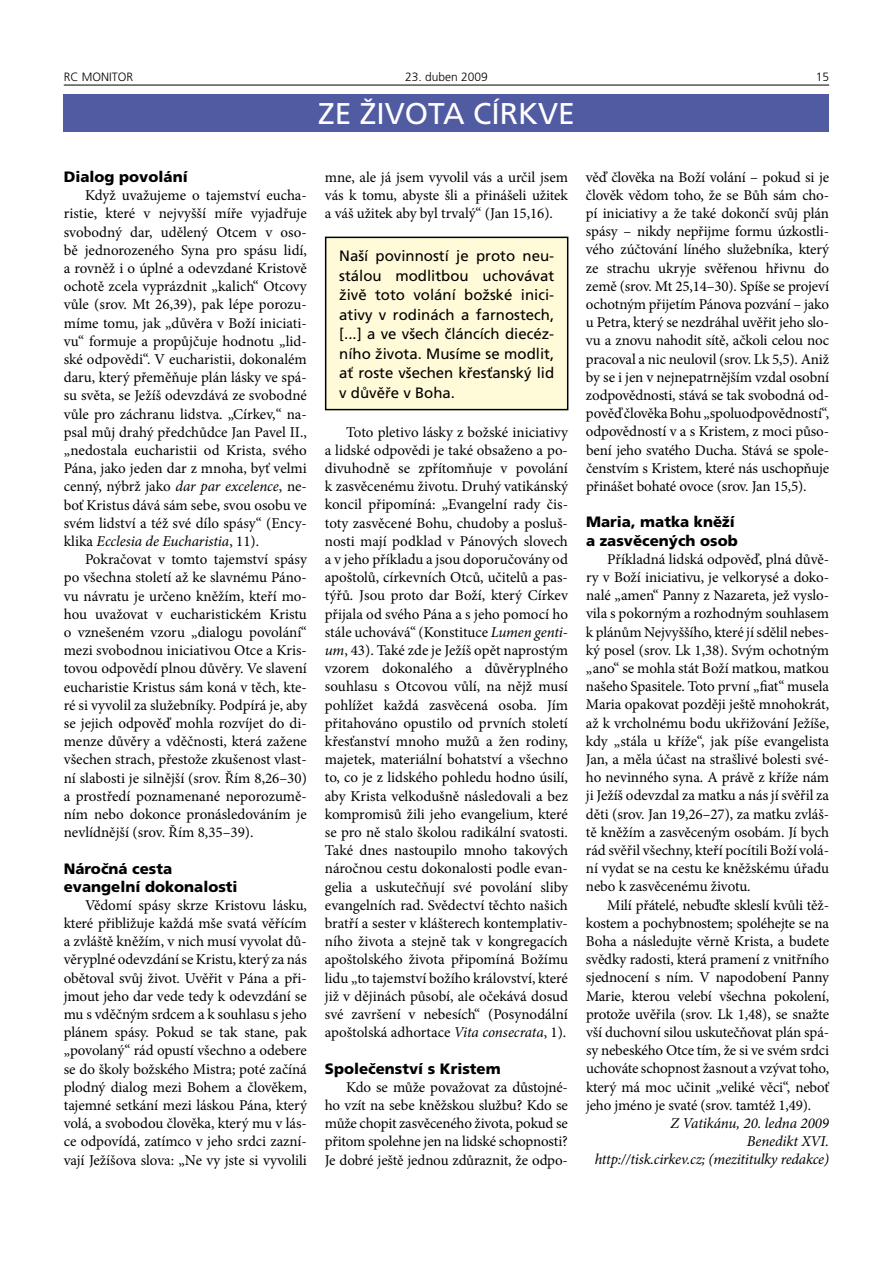
<style>
.page{position:relative;width:893px;height:1263px;background:#fff}
.page>*{position:absolute;margin:0;border:0;box-sizing:border-box;transform-origin:0 0}
.t1{font:30px "Frutiger CE";color:#fff}
.t2{font:15px/18.1px "Minion Pro";letter-spacing:-.005em;color:#000;text-align:justify}
.t3{font:15px/19.5px "Frutiger CE";color:#000;text-align:justify}
.t4{font:900 15px/18.1px "Frutiger CE";color:#000}
.t5{font:italic 15px/18.1px "Minion Pro";letter-spacing:-.015em;color:#000;text-align:right}
.t6{font:300 12px "Frutiger CE";color:#000}
.s1{font-style:italic}
</style>
<div class="page">
<hr style="left:64px;top:85px;width:765px;height:1px;background:#000">
<div style="left:64px;top:94px;width:765px;height:37px;background:#515ba1"></div>
<div style="left:326px;top:237px;width:242px;height:173px;background:#fffbd9"></div>
<div style="left:325px;top:237px;width:243px;height:173px;border:2px solid #000"></div>
<p class="t6" style="left:64px;top:70px;width:71px">RC MONITOR</p>
<p class="t6" style="left:405px;top:70px;width:84px">23. duben 2009</p>
<p class="t6" style="left:816px;top:70px;width:15px">15</p>
<h1 class="t1" style="left:318px;top:97px;width:258px">ZE ŽIVOTA CÍRKVE</h1>
<p class="t4" style="left:64px;top:168px;width:125px">Dialog povolání</p>
<p class="t2" style="left:64px;top:186px;width:245px;text-indent:21px">Když uvažujeme o tajemství eucha&shy;ristie, které v nejvyšší míře vyjadřuje svobodný dar, udělený Otcem v oso&shy;bě jednorozeného Syna pro spásu lidí, a rovněž i o úplné a odevzdané Kristově ochotě zcela vyprázdnit „kalich“ Otcovy vůle (srov. Mt 26,39), pak lépe porozu&shy;míme tomu, jak „důvěra v Boží iniciati&shy;vu“ formuje a propůjčuje hodnotu „lid&shy;ské odpovědi“. V eucharistii, dokonalém daru, který přeměňuje plán lásky ve spá&shy;su světa, se Ježíš odevzdává ze svobodné vůle pro záchranu lidstva. „Církev,“ na&shy;psal můj drahý předchůdce Jan Pavel II., „nedostala eucharistii od Krista, svého Pána, jako jeden dar z mnoha, byť velmi cenný, nýbrž jako <span class="s1">dar par excelence</span>, ne&shy;boť Kristus dává sám sebe, svou osobu ve svém lidství a též své dílo spásy“ (Ency&shy;klika <span class="s1">Ecclesia de Eucharistia</span>, 11).</p>
<p class="t2" style="left:64px;top:550px;width:245px;text-indent:21px">Pokračovat v tomto tajemství spásy po všechna století až ke slavnému Páno&shy;vu návratu je určeno kněžím, kteří mo&shy;hou uvažovat v eucharistickém Kristu o vznešeném vzoru „dialogu povolání“ mezi svobodnou iniciativou Otce a Kris&shy;tovou odpovědí plnou důvěry. Ve slavení eucharistie Kristus sám koná v těch, kte&shy;ré si vyvolil za služebníky. Podpírá je, aby se jejich odpověď mohla rozvíjet do di&shy;menze důvěry a vděčnosti, která zažene všechen strach, přestože zkušenost vlast&shy;ní slabosti je silnější (srov. Řím 8,26–30) a prostředí poznamenané neporozumě&shy;ním nebo dokonce pronásledováním je nevlídnější (srov. Řím 8,35–39).</p>
<p class="t4" style="left:64px;top:859px;width:175px">Náročná cesta evangelní dokonalosti</p>
<p class="t2" style="left:64px;top:896px;width:245px;text-indent:21px">Vědomí spásy skrze Kristovu lásku, které přibližuje každá mše svatá věřícím a zvláště kněžím, v nich musí vyvolat dů&shy;věryplné odevzdání se Kristu, který za nás obětoval svůj život. Uvěřit v Pána a při&shy;jmout jeho dar vede tedy k odevzdání se mu s vděčným srdcem a k souhlasu s jeho plánem spásy. Pokud se tak stane, pak „povolaný“ rád opustí všechno a odebere se do školy božského Mistra; poté začíná plodný dialog mezi Bohem a člověkem, tajemné setkání mezi láskou Pána, který volá, a svobodou člověka, který mu v lás&shy;ce odpovídá, zatímco v jeho srdci zazní&shy;vají Ježíšova slova: „Ne vy jste si vyvolili</p>
<p class="t2" style="left:325px;top:168px;width:245px">mne, ale já jsem vyvolil vás a určil jsem vás k tomu, abyste šli a přinášeli užitek a váš užitek aby byl trvalý“ (Jan 15,16).</p>
<p class="t3" style="left:339px;top:246px;width:217px">Naší povinností je proto neu&shy;stálou modlitbou uchovávat živě toto volání božské inici&shy;ativy v rodinách a farnostech, [...] a ve všech článcích diecéz&shy;ního života. Musíme se modlit, ať roste všechen křesťanský lid v důvěře v Boha.</p>
<p class="t2" style="left:325px;top:423px;width:245px;text-indent:21px">Toto pletivo lásky z božské iniciativy a lidské odpovědi je také obsaženo a po&shy;divuhodně se zpřítomňuje v povolání k zasvěcenému životu. Druhý vatikánský koncil připomíná: „Evangelní rady čis&shy;toty zasvěcené Bohu, chudoby a posluš&shy;nosti mají podklad v Pánových slovech a v jeho příkladu a jsou doporučovány od apoštolů, církevních Otců, učitelů a pas&shy;týřů. Jsou proto dar Boží, který Církev přijala od svého Pána a s jeho pomocí ho stále uchovává“ (Konstituce <span class="s1">Lumen genti&shy;um</span>, 43). Také zde je Ježíš opět naprostým vzorem dokonalého a důvěryplného souhlasu s Otcovou vůlí, na nějž musí pohlížet každá zasvěcená osoba. Jím přitahováno opustilo od prvních století křesťanství mnoho mužů a žen rodiny, majetek, materiální bohatství a všechno to, co je z lidského pohledu hodno úsilí, aby Krista velkodušně následovali a bez kompromisů žili jeho evangelium, které se pro ně stalo školou radikální svatosti.<br>Také dnes nastoupilo mnoho takových náročnou cestu dokonalosti podle evan&shy;gelia a uskutečňují své povolání sliby evangelních rad. Svědectví těchto našich bratří a sester v klášterech kontemplativ&shy;ního života a stejně tak v kongregacích apoštolského života připomíná Božímu lidu „to tajemství božího království, které již v dějinách působí, ale očekává dosud své završení v nebesích“ (Posynodální apoštolská adhortace <span class="s1">Vita consecrata</span>, 1).</p>
<p class="t4" style="left:325px;top:1059px;width:177px">Společenství s Kristem</p>
<p class="t2" style="left:325px;top:1078px;width:245px;text-indent:21px">Kdo se může považovat za důstojné&shy;ho vzít na sebe kněžskou službu? Kdo se může chopit zasvěceného života, pokud se přitom spolehne jen na lidské schopnosti?<br>Je dobré ještě jednou zdůraznit, že odpo-</p>
<p class="t2" style="left:586px;top:168px;width:245px">věď člověka na Boží volání – pokud si je člověk vědom toho, že se Bůh sám cho&shy;pí iniciativy a že také dokončí svůj plán spásy – nikdy nepřijme formu úzkostli&shy;vého zúčtování líného služebníka, který ze strachu ukryje svěřenou hřivnu do země (srov. Mt 25,14–30). Spíše se projeví ochotným přijetím Pánova pozvání – jako u Petra, který se nezdráhal uvěřit jeho slo&shy;vu a znovu nahodit sítě, ačkoli celou noc pracoval a nic neulovil (srov. Lk 5,5). Aniž by se i jen v nejnepatrnějším vzdal osobní zodpovědnosti, stává se tak svobodná od&shy;pověď člověka Bohu „spoluodpovědností“, odpovědností v a s Kristem, z moci půso&shy;bení jeho svatého Ducha. Stává se spole&shy;čenstvím s Kristem, které nás uschopňuje přinášet bohaté ovoce (srov. Jan 15,5).</p>
<p class="t4" style="left:586px;top:513px;width:153px">Maria, matka kněží a zasvěcených osob</p>
<p class="t2" style="left:586px;top:550px;width:245px;text-indent:21px">Příkladná lidská odpověď, plná důvě&shy;ry v Boží iniciativu, je velkorysé a doko&shy;nalé „amen“ Panny z Nazareta, jež vyslo&shy;vila s pokorným a rozhodným souhlasem k plánům Nejvyššího, které jí sdělil nebes&shy;ký posel (srov. Lk 1,38). Svým ochotným „ano“ se mohla stát Boží matkou, matkou našeho Spasitele. Toto první „fiat“ musela Maria opakovat později ještě mnohokrát, až k vrcholnému bodu ukřižování Ježíše, kdy „stála u kříže“, jak píše evangelista Jan, a měla účast na strašlivé bolesti své&shy;ho nevinného syna. A právě z kříže nám ji Ježíš odevzdal za matku a nás jí svěřil za děti (srov. Jan 19,26–27), za matku zvláš&shy;tě kněžím a zasvěceným osobám. Jí bych rád svěřil všechny, kteří pocítili Boží volá&shy;ní vydat se na cestu ke kněžskému úřadu nebo k zasvěcenému životu.</p>
<p class="t2" style="left:586px;top:896px;width:245px;text-indent:21px">Milí přátelé, nebuďte skleslí kvůli těž&shy;kostem a pochybnostem; spoléhejte se na Boha a následujte věrně Krista, a budete svědky radosti, která pramení z vnitřního sjednocení s ním. V napodobení Panny Marie, kterou velebí všechna pokolení, protože uvěřila (srov. Lk 1,48), se snažte vší duchovní silou uskutečňovat plán spá&shy;sy nebeského Otce tím, že si ve svém srdci uchováte schopnost žasnout a vzývat toho, který má moc učinit „veliké věci“, neboť jeho jméno je svaté (srov. tamtéž 1,49).</p>
<p class="t5" style="left:595px;top:1114px;width:236px">Z Vatikánu, 20. ledna 2009<br>Benedikt XVI.<br>http://tisk.cirkev.cz; (mezititulky redakce)</p>
</div>
